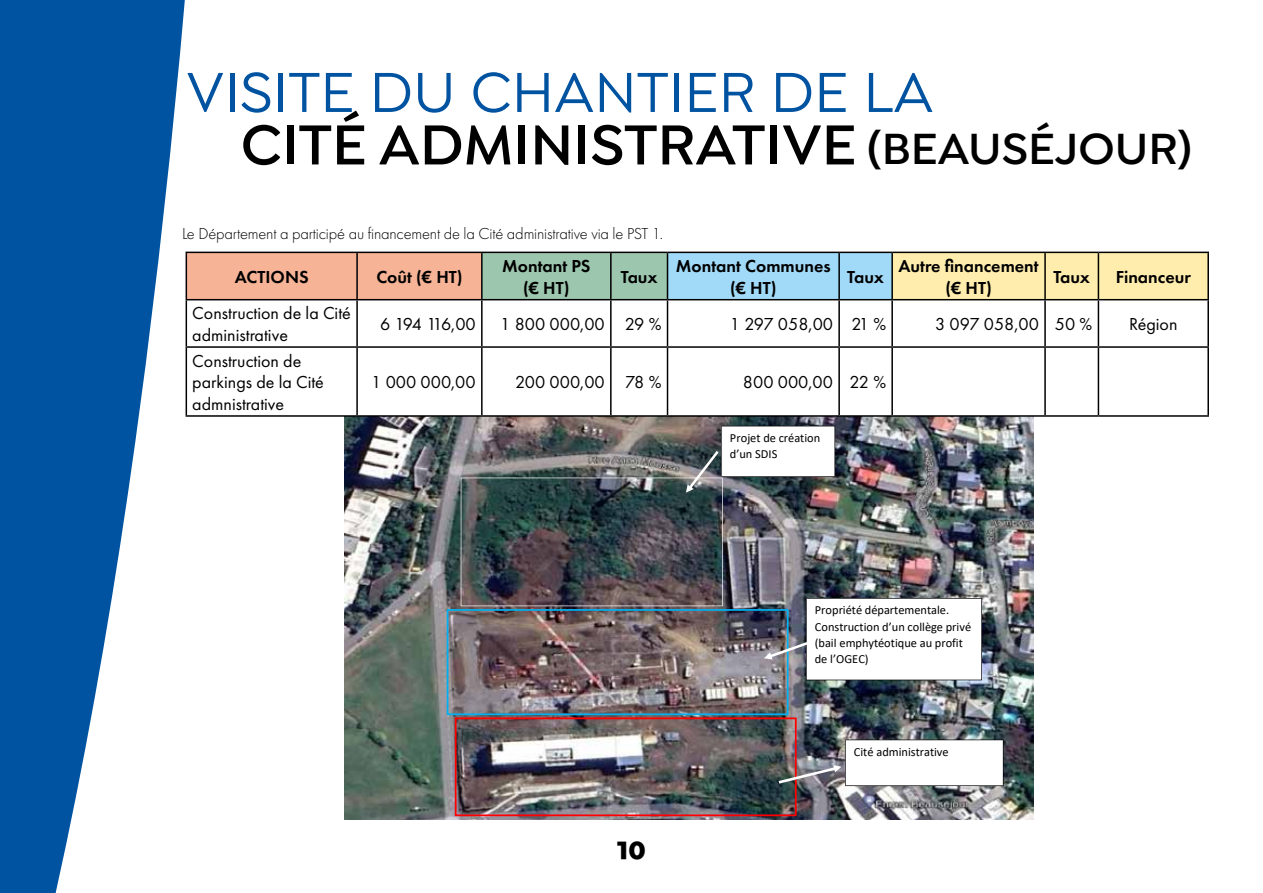
<style>
.page{position:relative;width:1263px;height:893px;background:#fff}
.page>*{position:absolute;margin:0;border:0;box-sizing:border-box;transform-origin:0 0}
.t1{font:500 60px/52.5px "Isidora Sans";color:#0053a1}
.t2{font:900 25.8px "Isidora Sans";color:#000}
.t3{font:18px/21.6px "Futura PT";color:#000}
.t4{font:600 18px/21.6px "Futura PT";color:#000;text-align:center}
.t5{font:18px "Futura PT";letter-spacing:-.02em;color:#000}
.t6{font:300 16.5px "Futura PT";letter-spacing:-.01em;color:#000}
.t7{font:12.45px/16.2px "Calibri";color:#000}
.s1{font-weight:600;color:#000}
.s2{font-weight:600;font-size:46.5px;color:#000}
</style>
<div class="page">
<svg style="left:0;top:0;width:210px;height:893px;fill:#0053a1"></svg>
<img style="left:345px;top:417px;width:688px;height:402px">
<img style="left:447px;top:426px;width:556px;height:390px">
<svg style="left:187px;top:253px;width:1020px;height:46px"></svg>
<svg style="left:187px;top:300px;width:1020px;height:115px"></svg>
<hr style="left:186px;top:252px;width:171px;height:1px;background:#000">
<hr style="left:186px;top:253px;width:1px;height:46px;background:#000">
<hr style="left:357px;top:252px;width:125px;height:1px;background:#000">
<hr style="left:356px;top:253px;width:2px;height:46px;background:#000">
<hr style="left:667px;top:252px;width:172px;height:1px;background:#000">
<hr style="left:839px;top:252px;width:53px;height:1px;background:#000">
<hr style="left:838px;top:253px;width:2px;height:46px;background:#000">
<hr style="left:892px;top:252px;width:153px;height:1px;background:#000">
<hr style="left:891px;top:253px;width:2px;height:46px;background:#000">
<hr style="left:1045px;top:252px;width:53px;height:1px;background:#000">
<hr style="left:1044px;top:253px;width:2px;height:46px;background:#000">
<hr style="left:1098px;top:252px;width:111px;height:1px;background:#000">
<hr style="left:1098px;top:253px;width:1px;height:46px;background:#000">
<hr style="left:1207px;top:253px;width:2px;height:46px;background:#000">
<hr style="left:186px;top:299px;width:171px;height:1px;background:#000">
<hr style="left:186px;top:300px;width:1px;height:46px;background:#000">
<hr style="left:357px;top:299px;width:125px;height:1px;background:#000">
<hr style="left:356px;top:300px;width:2px;height:46px;background:#000">
<hr style="left:481px;top:300px;width:2px;height:46px;background:#000">
<hr style="left:610px;top:300px;width:2px;height:46px;background:#000">
<hr style="left:667px;top:299px;width:172px;height:1px;background:#000">
<hr style="left:667px;top:300px;width:1px;height:46px;background:#000">
<hr style="left:839px;top:299px;width:53px;height:1px;background:#000">
<hr style="left:838px;top:300px;width:2px;height:46px;background:#000">
<hr style="left:892px;top:299px;width:153px;height:1px;background:#000">
<hr style="left:891px;top:300px;width:2px;height:46px;background:#000">
<hr style="left:1045px;top:299px;width:53px;height:1px;background:#000">
<hr style="left:1044px;top:300px;width:2px;height:46px;background:#000">
<hr style="left:1098px;top:299px;width:111px;height:1px;background:#000">
<hr style="left:1098px;top:300px;width:1px;height:46px;background:#000">
<hr style="left:1207px;top:300px;width:2px;height:46px;background:#000">
<hr style="left:186px;top:346px;width:171px;height:2px;background:#000">
<hr style="left:186px;top:348px;width:1px;height:67px;background:#000">
<hr style="left:357px;top:346px;width:125px;height:2px;background:#000">
<hr style="left:356px;top:348px;width:2px;height:67px;background:#000">
<hr style="left:482px;top:346px;width:129px;height:2px;background:#000">
<hr style="left:481px;top:348px;width:2px;height:67px;background:#000">
<hr style="left:611px;top:346px;width:56px;height:2px;background:#000">
<hr style="left:610px;top:348px;width:2px;height:67px;background:#000">
<hr style="left:667px;top:346px;width:172px;height:2px;background:#000">
<hr style="left:667px;top:348px;width:1px;height:67px;background:#000">
<hr style="left:839px;top:346px;width:53px;height:2px;background:#000">
<hr style="left:838px;top:348px;width:2px;height:67px;background:#000">
<hr style="left:892px;top:346px;width:153px;height:2px;background:#000">
<hr style="left:891px;top:348px;width:2px;height:67px;background:#000">
<hr style="left:1045px;top:346px;width:53px;height:2px;background:#000">
<hr style="left:1044px;top:348px;width:2px;height:67px;background:#000">
<hr style="left:1098px;top:346px;width:111px;height:2px;background:#000">
<hr style="left:1098px;top:348px;width:1px;height:67px;background:#000">
<hr style="left:1207px;top:348px;width:2px;height:67px;background:#000">
<hr style="left:357px;top:415px;width:125px;height:2px;background:#000">
<hr style="left:482px;top:415px;width:129px;height:2px;background:#000">
<hr style="left:611px;top:415px;width:56px;height:2px;background:#000">
<hr style="left:667px;top:415px;width:172px;height:2px;background:#000">
<hr style="left:839px;top:415px;width:53px;height:2px;background:#000">
<hr style="left:892px;top:415px;width:153px;height:2px;background:#000">
<hr style="left:1045px;top:415px;width:53px;height:2px;background:#000">
<hr style="left:1098px;top:415px;width:111px;height:2px;background:#000">
<hr style="left:481px;top:253px;width:2px;height:46px;background:#000">
<hr style="left:482px;top:252px;width:129px;height:1px;background:#000">
<hr style="left:611px;top:252px;width:56px;height:1px;background:#000">
<hr style="left:610px;top:253px;width:2px;height:46px;background:#000">
<hr style="left:667px;top:253px;width:1px;height:46px;background:#000">
<hr style="left:482px;top:299px;width:129px;height:1px;background:#000">
<hr style="left:611px;top:299px;width:56px;height:1px;background:#000">
<hr style="left:186px;top:415px;width:171px;height:2px;background:#000">
<h1 class="t1" style="left:241px;top:66px;width:953px;text-indent:-54px">VISITE DU CHANTIER DE LA<br><span class="s1">CITÉ ADMINISTRATIVE</span> <span class="s2">(BEAUSÉJOUR)</span></h1>
<p class="t6" style="left:182px;top:224px;width:482px">Le Département a participé au financement de la Cité administrative via le PST 1.</p>
<p class="t4" style="left:235px;top:266px;width:75px">ACTIONS</p>
<p class="t4" style="left:376px;top:266px;width:88px">Coût (€ HT)</p>
<p class="t4" style="left:502px;top:255px;width:90px">Montant PS (€ HT)</p>
<p class="t4" style="left:621px;top:266px;width:38px">Taux</p>
<p class="t4" style="left:676px;top:255px;width:156px">Montant Communes (€ HT)</p>
<p class="t4" style="left:847px;top:266px;width:38px">Taux</p>
<p class="t4" style="left:898px;top:255px;width:142px">Autre financement (€ HT)</p>
<p class="t4" style="left:1053px;top:266px;width:38px">Taux</p>
<p class="t4" style="left:1116px;top:266px;width:77px">Financeur</p>
<p class="t3" style="left:192px;top:303px;width:160px">Construction de la Cité administrative</p>
<p class="t3" style="left:380px;top:313px;width:97px">6 194 116,00</p>
<p class="t3" style="left:500px;top:313px;width:163px">1 800 000,00 29 %</p>
<p class="t5" style="left:730px;top:314px;width:158px">1 297 058,00 21 %</p>
<p class="t3" style="left:935px;top:313px;width:159px">3 097 058,00 50 %</p>
<p class="t3" style="left:1129px;top:313px;width:50px">Région</p>
<p class="t3" style="left:192px;top:350px;width:133px">Construction de parkings de la Cité admnistrative</p>
<p class="t3" style="left:371px;top:371px;width:106px">1 000 000,00</p>
<p class="t3" style="left:515px;top:371px;width:148px">200 000,00 78 %</p>
<p class="t3" style="left:743px;top:371px;width:145px">800 000,00 22 %</p>
<p class="t7" style="left:730px;top:429px;width:92px">Projet de création d’un SDIS</p>
<p class="t7" style="left:815px;top:602px;width:158px">Propriété départementale.<br>Construction d’un collège privé (bail emphytéotique au profit de l’OGEC)</p>
<h2 class="t2" style="left:617px;top:834px;width:30px">10</h2>
<p class="t7" style="left:854px;top:743px;width:96px">Cité administrative</p>
</div>
